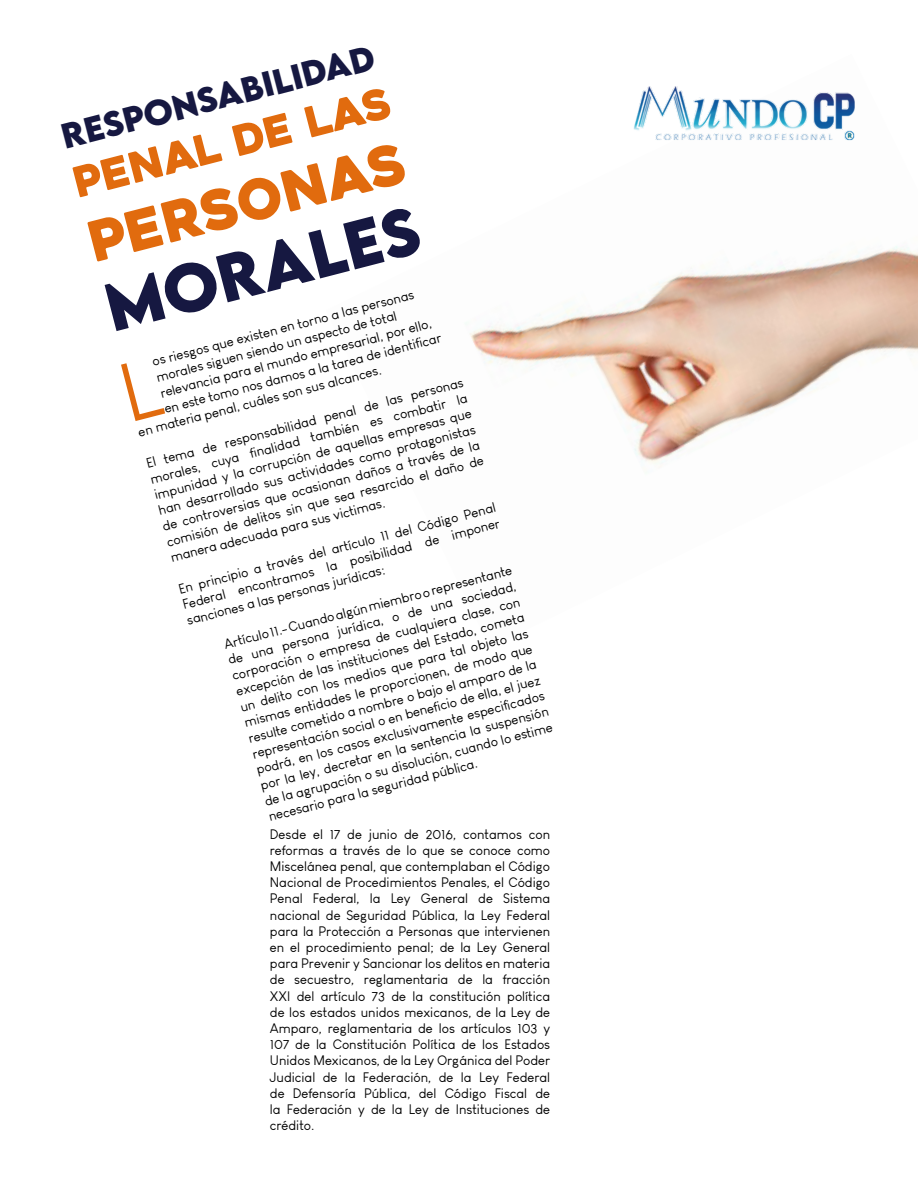
<style>
.page{position:relative;width:918px;height:1188px;background:#fff}
.page>*{position:absolute;margin:0;border:0;box-sizing:border-box;transform-origin:0 0}
.t1{font:700 60px "LEMONMILK";color:#161841}
.t2{font:55.5px "Heavitas";color:#e16b0e}
.t3{font:42px "Heavitas";color:#e16b0e}
.t4{font:700 31.5px "LEMONMILK";color:#161841}
.t5{font:13.5px/16.2px "Louis George Cafe";color:#000;text-align:justify}
</style>
<div class="page">
<img style="left:470px;top:246px;width:448px;height:218px">
<img style="left:633px;top:86px;width:222px;height:55px">
<p class="t4" style="left:57px;top:118px;width:324px;rotate:-15deg">Responsabilidad</p>
<p class="t3" style="left:68px;top:157px;width:328px;rotate:-14deg">PENAL DE LAS</p>
<p class="t2" style="left:81px;top:211px;width:327px;rotate:-15deg">PERSONAS</p>
<p class="t1" style="left:96px;top:271px;width:212px;rotate:-15deg">MORALES</p>
<p class="t5" style="left:150px;top:353px;width:271px;rotate:-14deg">os riesgos que existen en torno a las personas</p>
<p class="t5" style="left:154px;top:368px;width:249px;rotate:-14deg">morales siguen siendo un aspecto de total</p>
<p class="t5" style="left:158px;top:384px;width:281px;rotate:-14deg">relevancia para el mundo empresarial, por ello,</p>
<p class="t5" style="left:162px;top:399px;width:287px;rotate:-14deg">en este tomo nos damos a la tarea de identificar</p>
<p class="t5" style="left:136px;top:423px;width:252px;rotate:-14deg">en materia penal, cuáles son sus alcances.</p>
<p class="t5" style="left:144px;top:454px;width:329px;rotate:-14deg">El tema de responsabilidad penal de las personas morales, cuya finalidad también es combatir la impunidad y la corrupción de aquellas empresas que han desarrollado sus actividades como protagonistas de controversias que ocasionan daños a través de la comisión de delitos sin que sea resarcido el daño de manera adecuada para sus victimas.</p>
<p class="t5" style="left:177px;top:580px;width:329px;rotate:-14deg">En principio a través del artículo 11 del Código Penal Federal encontramos la posibilidad de imponer sanciones a las personas jurídicas:</p>
<p class="t5" style="left:222px;top:635px;width:300px;rotate:-14deg">Artículo 11.- Cuando algún miembro o representante de una persona jurídica, o de una sociedad, corporación o empresa de cualquiera clase, con excepción de las instituciones del Estado, cometa un delito con los medios que para tal objeto las mismas entidades le proporcionen, de modo que resulte cometido a nombre o bajo el amparo de la representación social o en beneficio de ella, el juez podrá, en los casos exclusivamente especificados por la ley, decretar en la sentencia la suspensión de la agrupación o su disolución, cuando lo estime necesario para la seguridad pública.</p>
<p class="t5" style="left:270px;top:826px;width:282px">Desde el 17 de junio de 2016, contamos con reformas a través de lo que se conoce como Miscelánea penal, que contemplaban el Código Nacional de Procedimientos Penales, el Código Penal Federal, la Ley General de Sistema nacional de Seguridad Pública, la Ley Federal para la Protección a Personas que intervienen en el procedimiento penal; de la Ley General para Prevenir y Sancionar los delitos en materia de secuestro, reglamentaria de la fracción XXI del artículo 73 de la constitución política de los estados unidos mexicanos, de la Ley de Amparo, reglamentaria de los artículos 103 y 107 de la Constitución Política de los Estados Unidos Mexicanos, de la Ley Orgánica del Poder Judicial de la Federación, de la Ley Federal de Defensoría Pública, del Código Fiscal de la Federación y de la Ley de Instituciones de crédito.</p>
</div>
